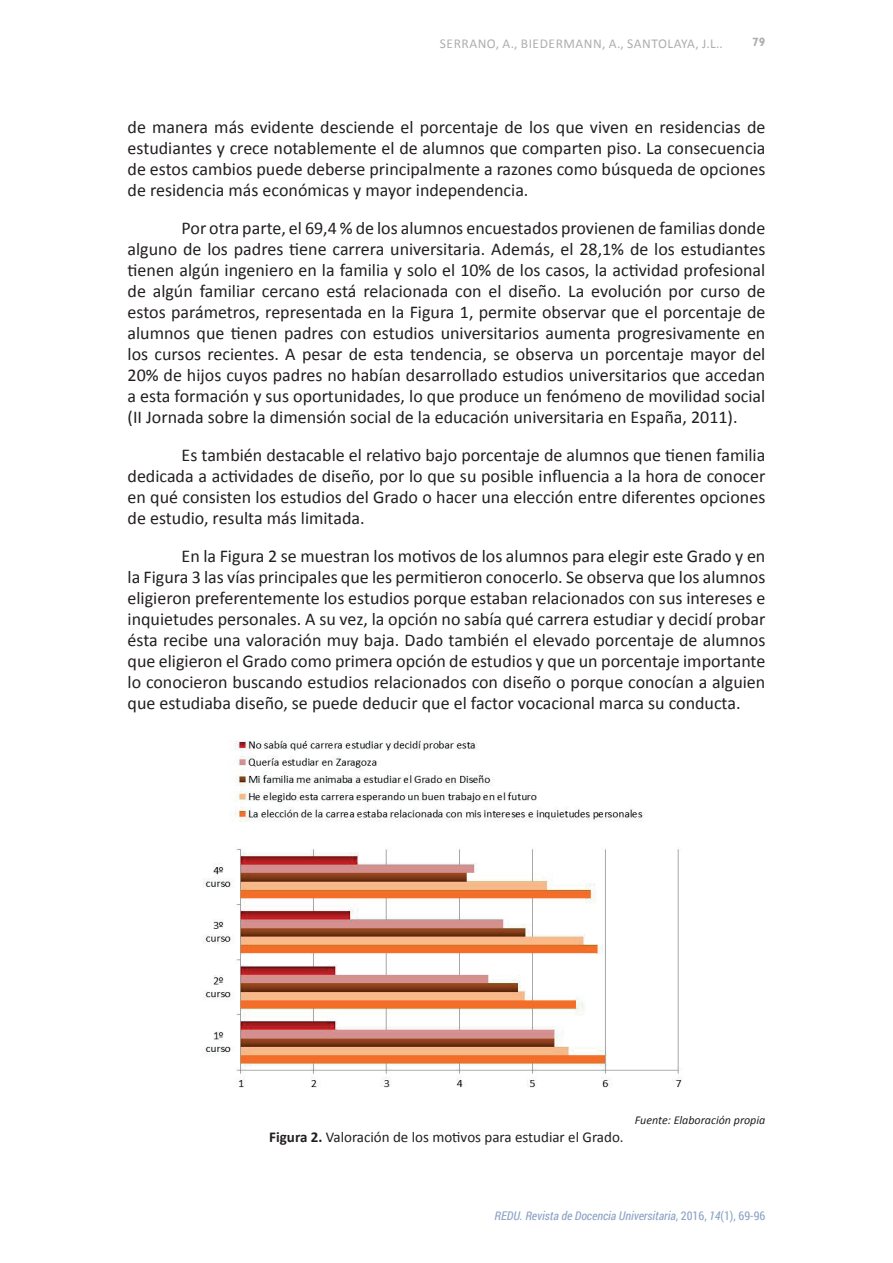
<style>
.page{position:relative;width:893px;height:1263px;background:#fff}
.page>*{position:absolute;margin:0;border:0;box-sizing:border-box;transform-origin:0 0}
.REDU_TXTGRAL{font:18px/21px "Calibri";color:#231f20;text-align:justify}
.REDU_TIT_TABLA{font:15px "Calibri";color:#231f20}
.t1{font:13.5px "Calibri";letter-spacing:.04em;color:#b0aead}
.t2{font:italic 12px "Roboto Condensed";color:#8ca3c4}
.REDU_FUENTE_TABLA{font:italic 12px "Calibri";color:#231f20}
.t3{font:700 12px "Gill Sans";color:#b0aead}
.s1{font-weight:700}
.s2{font-style:normal}
</style>
<div class="page">
<img style="left:202px;top:740px;width:480px;height:348px">
<p class="t1" style="left:440px;top:35px;width:285px">SERRANO, A., BIEDERMANN, A., SANTOLAYA, J.L..</p>
<p class="t3" style="left:752px;top:34px;width:15px">79</p>
<p class="REDU_TXTGRAL" style="left:128px;top:116px;width:639px">de manera más evidente desciende el porcentaje de los que viven en residencias de estudiantes y crece notablemente el de alumnos que comparten piso. La consecuencia de estos cambios puede deberse principalmente a razones como búsqueda de opciones de residencia más económicas y mayor independencia.</p>
<p class="REDU_TXTGRAL" style="left:128px;top:217px;width:639px;text-indent:54px">Por otra parte, el 69,4 % de los alumnos encuestados provienen de familias donde alguno de los padres tiene carrera universitaria. Además, el 28,1% de los estudiantes tienen algún ingeniero en la familia y solo el 10% de los casos, la actividad profesional de algún familiar cercano está relacionada con el diseño. La evolución por curso de estos parámetros, representada en la Figura 1, permite observar que el porcentaje de alumnos que tienen padres con estudios universitarios aumenta progresivamente en los cursos recientes. A pesar de esta tendencia, se observa un porcentaje mayor del 20% de hijos cuyos padres no habían desarrollado estudios universitarios que accedan a esta formación y sus oportunidades, lo que produce un fenómeno de movilidad social (II Jornada sobre la dimensión social de la educación universitaria en España, 2011).</p>
<p class="REDU_TXTGRAL" style="left:128px;top:444px;width:639px;text-indent:54px">Es también destacable el relativo bajo porcentaje de alumnos que tienen familia dedicada a actividades de diseño, por lo que su posible influencia a la hora de conocer en qué consisten los estudios del Grado o hacer una elección entre diferentes opciones de estudio, resulta más limitada.</p>
<p class="REDU_TXTGRAL" style="left:128px;top:545px;width:639px;text-indent:54px">En la Figura 2 se muestran los motivos de los alumnos para elegir este Grado y en la Figura 3 las vías principales que les permitieron conocerlo. Se observa que los alumnos eligieron preferentemente los estudios porque estaban relacionados con sus intereses e inquietudes personales. A su vez, la opción no sabía qué carrera estudiar y decidí probar ésta recibe una valoración muy baja. Dado también el elevado porcentaje de alumnos que eligieron el Grado como primera opción de estudios y que un porcentaje importante lo conocieron buscando estudios relacionados con diseño o porque conocían a alguien que estudiaba diseño, se puede deducir que el factor vocacional marca su conducta.</p>
<p class="REDU_TIT_TABLA" style="left:269px;top:1128px;width:356px"><span class="s1">Figura 2.</span> Valoración de los motivos para estudiar el Grado.</p>
<p class="REDU_FUENTE_TABLA" style="left:635px;top:1112px;width:132px">Fuente: Elaboración propia</p>
<p class="t2" style="left:495px;top:1207px;width:272px">REDU. Revista de Docencia Universitaria<span class="s2">, 2016,</span> 14<span class="s2">(1), 69-96</span></p>
</div>
